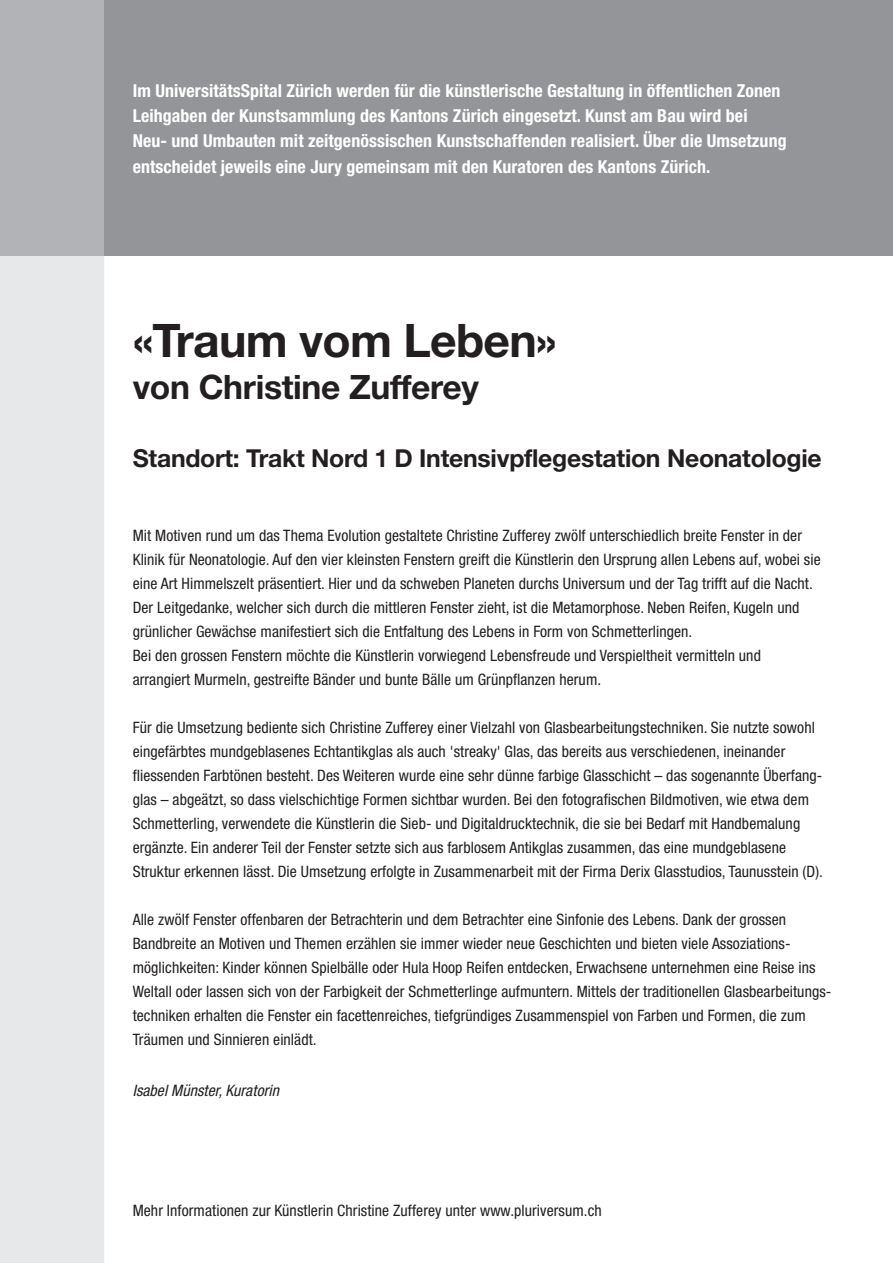
<style>
.page{position:relative;width:893px;height:1263px;background:#fff}
.page>*{position:absolute;margin:0;border:0;box-sizing:border-box;transform-origin:0 0}
.t1{font:700 46.35px "Helvetica Neue";letter-spacing:-.015em;color:#231f20}
.t2{font:700 33.6px "Helvetica Neue";letter-spacing:-.01em;color:#231f20}
.t3{font:700 24.75px "Helvetica Neue";letter-spacing:-.01em;color:#231f20}
.t4{font:700 condensed 17.85px/25.2px "Helvetica Neue LT Std";letter-spacing:.005em;color:#fff}
.t5{font:condensed 15.75px/24px "Helvetica Neue LT Std";letter-spacing:.005em;color:#231f20}
.t6{font:italic condensed 15.75px "Helvetica Neue LT Std";letter-spacing:.005em;color:#231f20}
</style>
<div class="page">
<div style="left:0;top:0;width:893px;height:256px;background:#939598"></div>
<div style="left:0;top:256px;width:104px;height:1007px;background:#e7e8e9"></div>
<div style="left:0;top:0;width:104px;height:256px;background:#b2b3b7"></div>
<p class="t4" style="left:133px;top:79px;width:655px">Im UniversitätsSpital Zürich werden für die künstlerische Gestaltung in öffentlichen Zonen Leihgaben der Kunstsammlung des Kantons Zürich eingesetzt. Kunst am Bau wird bei<br>Neu- und Umbauten mit zeitgenössischen Kunstschaffenden realisiert. Über die Umsetzung entscheidet jeweils eine Jury gemeinsam mit den Kuratoren des Kantons Zürich.</p>
<h1 class="t1" style="left:133px;top:324px;width:426px">«Traum vom Leben»</h1>
<h2 class="t2" style="left:133px;top:375px;width:348px">von Christine Zufferey</h2>
<h3 class="t3" style="left:133px;top:449px;width:690px">Standort: Trakt Nord 1 D Intensivpflegestation Neonatologie</h3>
<p class="t5" style="left:133px;top:524px;width:689px">Mit Motiven rund um das Thema Evolution gestaltete Christine Zufferey zwölf unterschiedlich breite Fenster in der Klinik für Neonatologie. Auf den vier kleinsten Fenstern greift die Künstlerin den Ursprung allen Lebens auf, wobei sie eine Art Himmelszelt präsentiert. Hier und da schweben Planeten durchs Universum und der Tag trifft auf die Nacht.<br>Der Leitgedanke, welcher sich durch die mittleren Fenster zieht, ist die Metamorphose. Neben Reifen, Kugeln und grünlicher Gewächse manifestiert sich die Entfaltung des Lebens in Form von Schmetterlingen.<br>Bei den grossen Fenstern möchte die Künstlerin vorwiegend Lebensfreude und Verspieltheit vermitteln und arrangiert Murmeln, gestreifte Bänder und bunte Bälle um Grünpflanzen herum.</p>
<p class="t5" style="left:133px;top:716px;width:692px">Für die Umsetzung bediente sich Christine Zufferey einer Vielzahl von Glasbearbeitungstechniken. Sie nutzte sowohl eingefärbtes mundgeblasenes Echtantikglas als auch 'streaky' Glas, das bereits aus verschiedenen, ineinander fliessenden Farbtönen besteht. Des Weiteren wurde eine sehr dünne farbige Glasschicht – das sogenannte Überfang&shy;glas – abgeätzt, so dass vielschichtige Formen sichtbar wurden. Bei den fotografischen Bildmotiven, wie etwa dem Schmetterling, verwendete die Künstlerin die Sieb- und Digitaldrucktechnik, die sie bei Bedarf mit Handbemalung ergänzte. Ein anderer Teil der Fenster setzte sich aus farblosem Antikglas zusammen, das eine mundgeblasene Struktur erkennen lässt. Die Umsetzung erfolgte in Zusammenarbeit mit der Firma Derix Glasstudios, Taunusstein (D).</p>
<p class="t5" style="left:133px;top:908px;width:700px">Alle zwölf Fenster offenbaren der Betrachterin und dem Betrachter eine Sinfonie des Lebens. Dank der grossen Bandbreite an Motiven und Themen erzählen sie immer wieder neue Geschichten und bieten viele Assoziations&shy;möglichkeiten: Kinder können Spielbälle oder Hula Hoop Reifen entdecken, Erwachsene unternehmen eine Reise ins Weltall oder lassen sich von der Farbigkeit der Schmetterlinge aufmuntern. Mittels der traditionellen Glasbearbeitungs&shy;techniken erhalten die Fenster ein facettenreiches, tiefgründiges Zusammenspiel von Farben und Formen, die zum Träumen und Sinnieren einlädt.</p>
<p class="t6" style="left:133px;top:1084px;width:148px">Isabel Münster, Kuratorin</p>
<p class="t5" style="left:133px;top:1199px;width:471px">Mehr Informationen zur Künstlerin Christine Zufferey unter www.pluriversum.ch</p>
</div>
